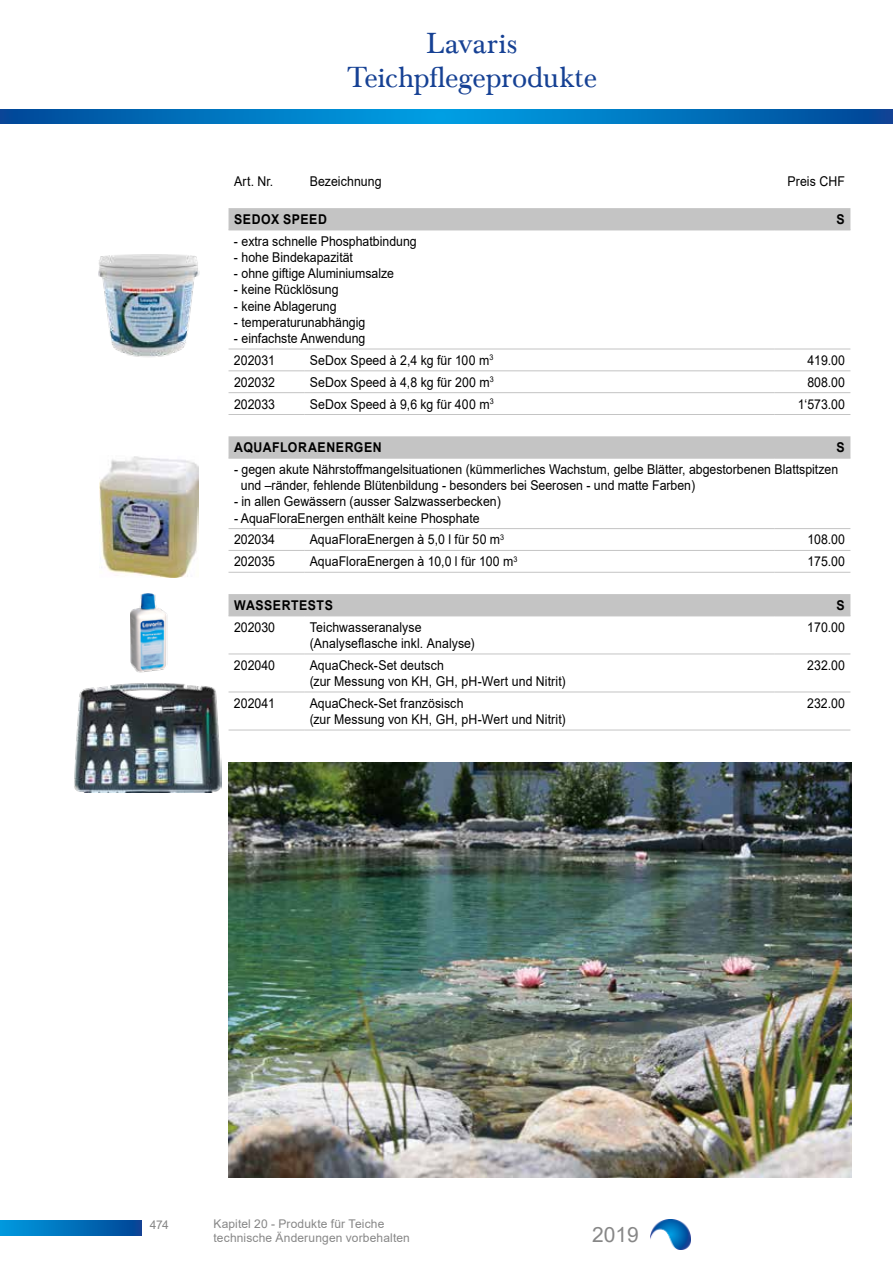
<style>
.page{position:relative;width:893px;height:1263px;background:#fff}
.page>*{position:absolute;margin:0;border:0;box-sizing:border-box;transform-origin:0 0}
.t1{font:30px "Baskerville Com";letter-spacing:-.005em;color:#164194}
.t2{font:21px "Arial";color:#878787}
.t3{font:13.5px/16.2px "Arial";color:#000;scale:.91 1}
.t4{font:700 13.5px "Arial";letter-spacing:.045em;color:#000;scale:.91 1}
.t5{font:12px/14.4px "Arial";letter-spacing:.01em;color:#878787}
</style>
<div class="page">
<img style="left:100px;top:456px;width:99px;height:121px">
<img style="left:130px;top:593px;width:38px;height:80px">
<img style="left:74px;top:683px;width:147px;height:110px">
<img style="left:99px;top:255px;width:101px;height:102px">
<img style="left:229px;top:763px;width:623px;height:415px">
<svg style="left:229px;top:208px;width:621px;height:407px"></svg>
<hr style="left:229px;top:349px;width:75px;height:1px;background:#c4c4c4">
<hr style="left:304px;top:349px;width:373px;height:1px;background:#c4c4c4">
<hr style="left:677px;top:349px;width:98px;height:1px;background:#c4c4c4">
<hr style="left:775px;top:349px;width:75px;height:1px;background:#c4c4c4">
<hr style="left:304px;top:370px;width:373px;height:1px;background:#c4c4c4">
<hr style="left:304px;top:392px;width:373px;height:1px;background:#c4c4c4">
<hr style="left:229px;top:458px;width:75px;height:1px;background:#c4c4c4">
<hr style="left:304px;top:458px;width:373px;height:1px;background:#c4c4c4">
<hr style="left:677px;top:458px;width:98px;height:1px;background:#c4c4c4">
<hr style="left:775px;top:458px;width:75px;height:1px;background:#c4c4c4">
<hr style="left:304px;top:528px;width:373px;height:1px;background:#c4c4c4">
<hr style="left:304px;top:550px;width:373px;height:1px;background:#c4c4c4">
<hr style="left:304px;top:572px;width:373px;height:1px;background:#c4c4c4">
<hr style="left:229px;top:615px;width:75px;height:1px;background:#c4c4c4">
<hr style="left:304px;top:615px;width:373px;height:1px;background:#c4c4c4">
<hr style="left:677px;top:615px;width:98px;height:1px;background:#c4c4c4">
<hr style="left:775px;top:615px;width:75px;height:1px;background:#c4c4c4">
<hr style="left:304px;top:654px;width:373px;height:1px;background:#c4c4c4">
<hr style="left:304px;top:692px;width:373px;height:1px;background:#c4c4c4">
<hr style="left:304px;top:730px;width:373px;height:1px;background:#c4c4c4">
<hr style="left:229px;top:230px;width:75px;height:1px;background:#c4c4c4">
<hr style="left:304px;top:230px;width:373px;height:1px;background:#c4c4c4">
<hr style="left:677px;top:230px;width:98px;height:1px;background:#c4c4c4">
<hr style="left:775px;top:230px;width:75px;height:1px;background:#c4c4c4">
<hr style="left:229px;top:370px;width:75px;height:1px;background:#c4c4c4">
<hr style="left:677px;top:370px;width:98px;height:1px;background:#c4c4c4">
<hr style="left:775px;top:370px;width:75px;height:1px;background:#c4c4c4">
<hr style="left:229px;top:392px;width:75px;height:1px;background:#c4c4c4">
<hr style="left:677px;top:392px;width:98px;height:1px;background:#c4c4c4">
<hr style="left:775px;top:392px;width:75px;height:1px;background:#c4c4c4">
<hr style="left:229px;top:528px;width:75px;height:1px;background:#c4c4c4">
<hr style="left:677px;top:528px;width:98px;height:1px;background:#c4c4c4">
<hr style="left:775px;top:528px;width:75px;height:1px;background:#c4c4c4">
<hr style="left:229px;top:550px;width:75px;height:1px;background:#c4c4c4">
<hr style="left:677px;top:550px;width:98px;height:1px;background:#c4c4c4">
<hr style="left:775px;top:550px;width:75px;height:1px;background:#c4c4c4">
<hr style="left:229px;top:654px;width:75px;height:1px;background:#c4c4c4">
<hr style="left:677px;top:654px;width:98px;height:1px;background:#c4c4c4">
<hr style="left:775px;top:654px;width:75px;height:1px;background:#c4c4c4">
<hr style="left:229px;top:692px;width:75px;height:1px;background:#c4c4c4">
<hr style="left:677px;top:692px;width:98px;height:1px;background:#c4c4c4">
<hr style="left:775px;top:692px;width:75px;height:1px;background:#c4c4c4">
<hr style="left:229px;top:730px;width:75px;height:1px;background:#c4c4c4">
<hr style="left:677px;top:730px;width:98px;height:1px;background:#c4c4c4">
<hr style="left:775px;top:730px;width:75px;height:1px;background:#c4c4c4">
<hr style="left:229px;top:414px;width:75px;height:1px;background:#c4c4c4">
<hr style="left:304px;top:414px;width:373px;height:1px;background:#c4c4c4">
<hr style="left:677px;top:414px;width:98px;height:1px;background:#c4c4c4">
<hr style="left:775px;top:414px;width:75px;height:1px;background:#c4c4c4">
<hr style="left:229px;top:572px;width:75px;height:1px;background:#c4c4c4">
<hr style="left:677px;top:572px;width:98px;height:1px;background:#c4c4c4">
<hr style="left:775px;top:572px;width:75px;height:1px;background:#c4c4c4">
<svg style="left:0;top:1220px;width:141px;height:15px;background:#0070bb"></svg>
<svg style="left:0;top:109px;width:893px;height:14px;background:#0074be"></svg>
<img style="left:651px;top:1219px;width:40px;height:30px">
<h1 class="t1" style="left:426px;top:26px;width:93px">Lavaris</h1>
<h1 class="t1" style="left:347px;top:60px;width:252px">Teichpflegeprodukte</h1>
<p class="t3" style="left:234px;top:173px;width:45px">Art. Nr.</p>
<p class="t3" style="left:310px;top:173px;width:81px">Bezeichnung</p>
<p class="t3" style="left:788px;top:173px;width:65px">Preis CHF</p>
<p class="t4" style="left:234px;top:210px;width:103px">SEDOX SPEED</p>
<p class="t4" style="left:836px;top:210px;width:11px">S</p>
<p class="t3" style="left:234px;top:233px;width:202px">- extra schnelle Phosphatbindung</p>
<p class="t3" style="left:234px;top:249px;width:132px">- hohe Bindekapazität</p>
<p class="t3" style="left:234px;top:265px;width:177px">- ohne giftige Aluminiumsalze</p>
<p class="t3" style="left:234px;top:281px;width:117px">- keine Rücklösung</p>
<p class="t3" style="left:234px;top:298px;width:114px">- keine Ablagerung</p>
<p class="t3" style="left:234px;top:314px;width:146px">- temperaturunabhängig</p>
<p class="t3" style="left:234px;top:327px;width:146px;line-height:21.9px">- einfachste Anwendung<br>202031</p>
<p class="t3" style="left:310px;top:352px;width:203px">SeDox Speed à 2,4 kg für 100 m<sup>3</sup></p>
<p class="t3" style="left:807px;top:352px;width:43px">419.00</p>
<p class="t3" style="left:234px;top:374px;width:47px">202032</p>
<p class="t3" style="left:310px;top:374px;width:204px">SeDox Speed à 4,8 kg für 200 m<sup>3</sup></p>
<p class="t3" style="left:807px;top:374px;width:43px">808.00</p>
<p class="t3" style="left:234px;top:396px;width:47px">202033</p>
<p class="t3" style="left:310px;top:396px;width:204px">SeDox Speed à 9,6 kg für 400 m<sup>3</sup></p>
<p class="t3" style="left:798px;top:396px;width:53px">1‘573.00</p>
<p class="t4" style="left:234px;top:438px;width:164px">AQUAFLORAENERGEN</p>
<p class="t4" style="left:836px;top:438px;width:11px">S</p>
<p class="t3" style="left:241px;top:461px;width:658px;text-indent:-7px">- gegen akute Nährstoffmangelsituationen (kümmerliches Wachstum, gelbe Blätter, abgestorbenen Blattspitzen und –ränder, fehlende Blütenbildung - besonders bei Seerosen - und matte Farben)</p>
<p class="t3" style="left:234px;top:493px;width:295px">- in allen Gewässern (ausser Salzwasserbecken)</p>
<p class="t3" style="left:234px;top:507px;width:271px;line-height:21.9px">- AquaFloraEnergen enthält keine Phosphate<br>202034</p>
<p class="t3" style="left:310px;top:531px;width:215px">AquaFloraEnergen à 5,0 l für 50 m<sup>3</sup></p>
<p class="t3" style="left:807px;top:531px;width:43px">108.00</p>
<p class="t3" style="left:234px;top:553px;width:47px">202035</p>
<p class="t3" style="left:310px;top:553px;width:230px">AquaFloraEnergen à 10,0 l für 100 m<sup>3</sup></p>
<p class="t3" style="left:807px;top:553px;width:43px">175.00</p>
<p class="t4" style="left:234px;top:596px;width:110px">WASSERTESTS</p>
<p class="t4" style="left:836px;top:596px;width:11px">S</p>
<p class="t3" style="left:234px;top:619px;width:47px">202030</p>
<p class="t3" style="left:310px;top:619px;width:183px">Teichwasseranalyse (Analyseflasche inkl. Analyse)</p>
<p class="t3" style="left:807px;top:619px;width:43px">170.00</p>
<p class="t3" style="left:234px;top:657px;width:47px">202040</p>
<p class="t3" style="left:310px;top:657px;width:283px">AquaCheck-Set deutsch<br>(zur Messung von KH, GH, pH-Wert und Nitrit)</p>
<p class="t3" style="left:807px;top:657px;width:43px">232.00</p>
<p class="t3" style="left:234px;top:695px;width:47px">202041</p>
<p class="t3" style="left:310px;top:695px;width:283px">AquaCheck-Set französisch<br>(zur Messung von KH, GH, pH-Wert und Nitrit)</p>
<p class="t3" style="left:807px;top:695px;width:43px">232.00</p>
<p class="t5" style="left:150px;top:1217px;width:21px">474</p>
<p class="t5" style="left:214px;top:1216px;width:198px">Kapitel 20 - Produkte für Teiche technische Änderungen vorbehalten</p>
<h2 class="t2" style="left:592px;top:1220px;width:48px">2019</h2>
</div>
